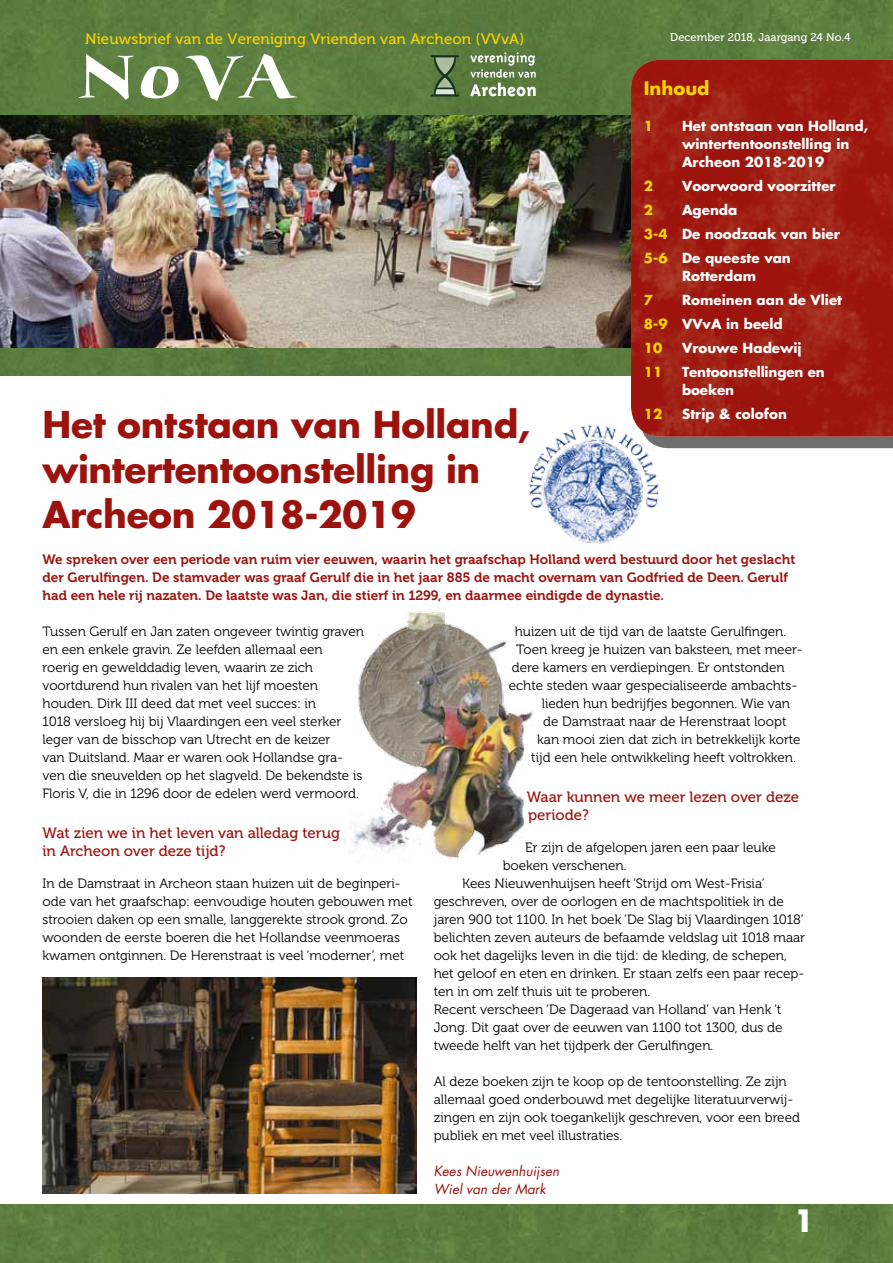
<style>
.page{position:relative;width:893px;height:1263px;background:#fff}
.page>*{position:absolute;margin:0;border:0;box-sizing:border-box;transform-origin:0 0}
.t1{font:700 36px/45px "Futura";letter-spacing:-.01em;color:#9c130e}
.t2{font:700 30px "Futura";color:#fff}
.t3{font:700 18px "Futura";color:#fad500}
.t4{font:15px/18px "Museo 500";color:#9c130e}
.t5{font:15px "Museo 500";letter-spacing:.01em;color:#fbd400}
.t6{font:13.5px/18px "Museo 300";color:#000}
.t7{font:13.5px/18px "Museo 700";color:#9c130e}
.t8{font:700 13.5px/24px "Futura";color:#fff}
.t9{font:italic 13.5px/18px "Futura";color:#9c130e}
.t10{font:700 13.5px "Futura";color:#fad500}
.t11{font:11.25px "Museo 500";color:#fff}
.s1{color:#fad500}
</style>
<div class="page">
<div style="left:0;top:1204px;width:893px;height:59px;background:#5b7d3f"></div>
<img style="left:0;top:0;width:893px;height:376px">
<svg style="left:79px;top:54px;width:55px;height:46px"></svg>
<svg style="left:141px;top:66px;width:38px;height:32px"></svg>
<svg style="left:185px;top:53px;width:113px;height:48px"></svg>
<svg style="left:470px;top:52px;width:66px;height:44px"></svg>
<svg style="left:430px;top:55px;width:29px;height:42px"></svg>
<img style="left:0;top:115px;width:631px;height:233px">
<svg style="left:669px;top:436px;width:224px;height:12px;fill:#6e6e6e"></svg>
<img style="left:631px;top:60px;width:262px;height:376px">
<img style="left:343px;top:609px;width:190px;height:250px">
<img style="left:529px;top:417px;width:140px;height:127px">
<img style="left:43px;top:978px;width:374px;height:215px">
<p class="t5" style="left:85px;top:30px;width:441px">Nieuwsbrief van de Vereniging Vrienden van Archeon (VVvA)</p>
<p class="t11" style="left:670px;top:31px;width:182px">December 2018, Jaargang 24 No.4</p>
<h3 class="t3" style="left:644px;top:76px;width:67px">Inhoud</h3>
<p class="t10" style="left:644px;top:117px;width:11px">1</p>
<p class="t8" style="left:682px;top:117px;width:188px;line-height:18px">Het ontstaan van Holland, wintertentoonstelling in<br>Archeon 2018-2019</p>
<p class="t10" style="left:644px;top:177px;width:11px">2</p>
<p class="t8" style="left:682px;top:174px;width:155px">Voorwoord voorzitter</p>
<p class="t10" style="left:644px;top:201px;width:11px">2</p>
<p class="t8" style="left:644px;top:198px;width:197px;text-indent:38px">Agenda<br><span class="s1">3-4</span> De noodzaak van bier<br><span class="s1">5-6</span> De queeste van</p>
<p class="t8" style="left:682px;top:264px;width:75px">Rotterdam</p>
<p class="t10" style="left:644px;top:291px;width:11px">7</p>
<p class="t8" style="left:644px;top:288px;width:200px;text-indent:38px">Romeinen aan de Vliet<br><span class="s1">8-9</span> VVvA in beeld<br><span class="s1">10</span></p>
<p class="t8" style="left:682px;top:336px;width:121px">Vrouwe Hadewij</p>
<p class="t10" style="left:644px;top:363px;width:20px">11</p>
<p class="t8" style="left:682px;top:363px;width:144px;line-height:18px">Tentoonstellingen en boeken</p>
<p class="t10" style="left:644px;top:405px;width:20px">12</p>
<p class="t8" style="left:682px;top:402px;width:106px">Strip &amp; colofon</p>
<h1 class="t1" style="left:43px;top:401px;width:489px">Het ontstaan van Holland, wintertentoonstelling in<br>Archeon 2018-2019</h1>
<p class="t7" style="left:43px;top:550px;width:754px">We spreken over een periode van ruim vier eeuwen, waarin het graafschap Holland werd bestuurd door het geslacht der Gerulfingen. De stamvader was graaf Gerulf die in het jaar 885 de macht overnam van Godfried de Deen. Gerulf had een hele rij nazaten. De laatste was Jan, die stierf in 1299, en daarmee eindigde de dynastie.</p>
<p class="t6" style="left:515px;top:622px;width:273px">huizen uit de tijd van de laatste Gerulfingen.</p>
<p class="t6" style="left:516px;top:640px;width:288px">Toen kreeg je huizen van baksteen, met meer-</p>
<p class="t6" style="left:512px;top:658px;width:275px">dere kamers en verdiepingen. Er ontstonden</p>
<p class="t6" style="left:509px;top:676px;width:290px">echte steden waar gespecialiseerde ambachts-</p>
<p class="t6" style="left:542px;top:694px;width:250px">lieden hun bedrijfjes begonnen. Wie van</p>
<p class="t6" style="left:543px;top:712px;width:245px">de Damstraat naar de Herenstraat loopt</p>
<p class="t6" style="left:537px;top:730px;width:265px">kan mooi zien dat zich in betrekkelijk korte</p>
<p class="t6" style="left:531px;top:748px;width:266px">tijd een hele ontwikkeling heeft voltrokken.</p>
<p class="t4" style="left:527px;top:788px;width:274px">Waar kunnen we meer lezen over deze periode?</p>
<p class="t6" style="left:525px;top:838px;width:252px">Er zijn de afgelopen jaren een paar leuke</p>
<p class="t6" style="left:503px;top:856px;width:125px">boeken verschenen.</p>
<p class="t6" style="left:462px;top:874px;width:304px">Kees Nieuwenhuijsen heeft ‘Strijd om West-Frisia’</p>
<p class="t6" style="left:434px;top:892px;width:352px">geschreven, over de oorlogen en de machtspolitiek in de</p>
<p class="t6" style="left:434px;top:910px;width:371px">jaren 900 tot 1100. In het boek ‘De Slag bij Vlaardingen 1018’</p>
<p class="t6" style="left:434px;top:928px;width:373px">belichten zeven auteurs de befaamde veldslag uit 1018 maar</p>
<p class="t6" style="left:434px;top:946px;width:355px">ook het dagelijks leven in die tijd: de kleding, de schepen,</p>
<p class="t6" style="left:434px;top:964px;width:372px">het geloof en eten en drinken. Er staan zelfs een paar recep-</p>
<p class="t6" style="left:434px;top:982px;width:218px">ten in om zelf thuis uit te proberen.</p>
<p class="t6" style="left:434px;top:1000px;width:349px">Recent verscheen ‘De Dageraad van Holland’ van Henk ‘t</p>
<p class="t6" style="left:434px;top:1018px;width:350px">Jong. Dit gaat over de eeuwen van 1100 tot 1300, dus de</p>
<p class="t6" style="left:434px;top:1036px;width:281px">tweede helft van het tijdperk der Gerulfingen.</p>
<p class="t6" style="left:434px;top:1072px;width:368px">Al deze boeken zijn te koop op de tentoonstelling. Ze zijn allemaal goed onderbouwd met degelijke literatuurverwij&shy;zingen en zijn ook toegankelijk geschreven, voor een breed publiek en met veel illustraties.</p>
<p class="t9" style="left:434px;top:1161px;width:127px">Kees Nieuwenhuijsen<br>Wiel van der Mark</p>
<p class="t6" style="left:43px;top:622px;width:323px">Tussen Gerulf en Jan zaten ongeveer twintig graven en een enkele gravin. Ze leefden allemaal een<br>roerig en gewelddadig leven, waarin ze zich voortdurend hun rivalen van het lijf moesten houden. Dirk III deed dat met veel succes: in<br>1018 versloeg hij bij Vlaardingen een veel sterker leger van de bisschop van Utrecht en de keizer<br>van Duitsland. Maar er waren ook Hollandse gra&shy;ven die sneuvelden op het slagveld. De bekendste is Floris V, die in 1296 door de edelen werd vermoord.</p>
<p class="t4" style="left:43px;top:824px;width:299px">Wat zien we in het leven van alledag terug in Archeon over deze tijd?</p>
<p class="t6" style="left:43px;top:874px;width:372px">In de Damstraat in Archeon staan huizen uit de beginperi&shy;ode van het graafschap: eenvoudige houten gebouwen met strooien daken op een smalle, langgerekte strook grond. Zo woonden de eerste boeren die het Hollandse veenmoeras kwamen ontginnen. De Herenstraat is veel ‘moderner’, met</p>
<h2 class="t2" style="left:794px;top:1200px;width:22px">1</h2>
</div>
